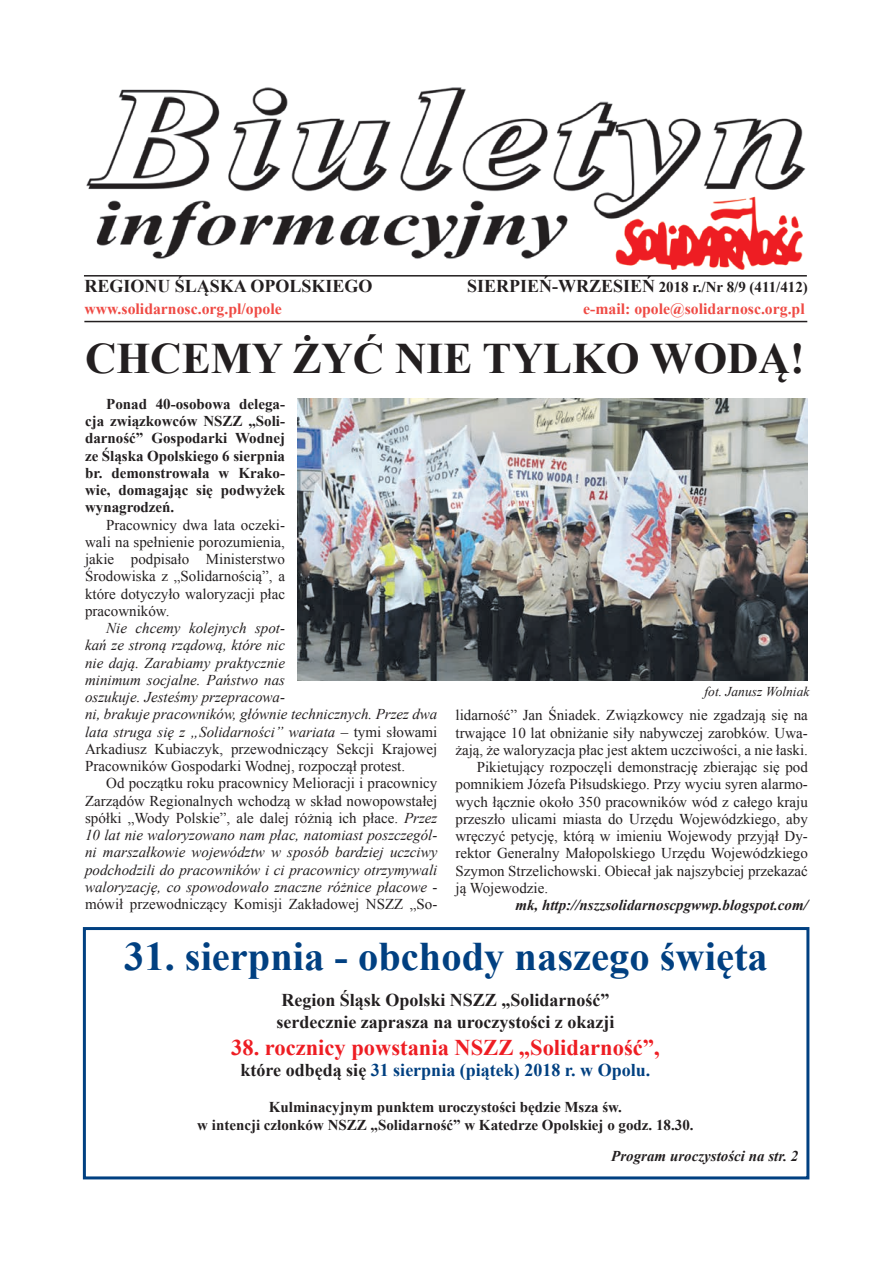
<style>
.page{position:relative;width:893px;height:1263px;background:#fff}
.page>*{position:absolute;margin:0;border:0;box-sizing:border-box;transform-origin:0 0}
.t1{font:700 43.5px "Times New Roman";color:#231f20}
.t2{font:700 40.5px "Times New Roman";color:#014081}
.t3{font:700 22.5px "Times New Roman";color:#ee1d23}
.t4{font:700 18px/21.6px "Times New Roman";color:#231f20}
.t5{font:700 18px "Times New Roman";color:#014081}
.t6{font:700 15.75px "Times New Roman";color:#ef4a44}
.t7{font:italic 15px/17.2px "Times New Roman";color:#231f20}
.t8{font:15px/17.2px "Times New Roman";color:#231f20;text-align:justify}
.t9{font:700 15px/17.2px "Times New Roman";color:#231f20;text-align:justify}
.t10{font:italic 700 15px "Times New Roman";color:#231f20}
.t11{font:italic 13.5px "Times New Roman";color:#231f20}
.s1{font-size:18px}
.s2{font-style:normal}
.s3{color:#231f20}
</style>
<div class="page">
<hr style="left:84px;top:275px;width:723px;height:2px;background:#231f20">
<hr style="left:84px;top:321px;width:723px;height:1px;background:#231f20">
<img style="left:86px;top:87px;width:720px;height:182px">
<img style="left:298px;top:399px;width:510px;height:281px">
<div style="left:83px;top:927px;width:726px;height:252px;border:3px solid #014081"></div>
<p class="t4" style="left:84px;top:275px;width:290px">REGIONU ŚLĄSKA OPOLSKIEGO</p>
<p class="t9" style="left:467px;top:278px;width:342px"><span class="s1">SIERPIEŃ-WRZESIEŃ</span> 2018 r./Nr 8/9 (411/412)</p>
<p class="t6" style="left:84px;top:297px;width:199px">www.solidarnosc.org.pl/opole</p>
<p class="t6" style="left:583px;top:298px;width:223px">e-mail: opole@solidarnosc.org.pl</p>
<h1 class="t1" style="left:85px;top:327px;width:721px">CHCEMY ŻYĆ NIE TYLKO WODĄ!</h1>
<p class="t9" style="left:85px;top:395px;width:201px;text-indent:21px">Ponad 40-osobowa delega&shy;cja związkowców NSZZ „Soli&shy;darność” Gospodarki Wodnej ze Śląska Opolskiego 6 sierpnia br. demonstrowała w Krako&shy;wie, domagając się podwyżek wynagrodzeń.</p>
<p class="t8" style="left:85px;top:515px;width:201px;text-indent:21px">Pracownicy dwa lata oczeki&shy;wali na spełnienie porozumienia, jakie podpisało Ministerstwo Środowiska z „Solidarnością”, a które dotyczyło waloryzacji płac pracowników.</p>
<p class="t7" style="left:85px;top:619px;width:354px;text-indent:21px">Nie chcemy kolejnych spot-<br>kań ze stroną rządową, które nic<br>nie dają. Zarabiamy praktycznie<br>minimum socjalne. Państwo nas<br>oszukuje. Jesteśmy przepracowa-<br>ni, brakuje pracowników, głównie technicznych. Przez dwa lata struga się z „Solidarności” wariata <span class="s2">– tymi słowami Arkadiusz Kubiaczyk, przewodniczący Sekcji Krajowej Pracowników Gospodarki Wodnej, rozpoczął protest.</span></p>
<p class="t7" style="left:85px;top:774px;width:354px;text-align:justify;text-indent:21px"><span class="s2">Od początku roku pracownicy Melioracji i pracownicy Zarządów Regionalnych wchodzą w skład nowopowstałej spółki „Wody Polskie”, ale dalej różnią ich płace.</span> Przez 10 lat nie waloryzowano nam płac, natomiast poszczegól&shy;ni marszałkowie województw w sposób bardziej uczciwy podchodzili do pracowników i ci pracownicy otrzymywali waloryzację, co spowodowało znaczne różnice płacowe <span class="s2">- mówił przewodniczący Komisji Zakładowej NSZZ „So-</span></p>
<p class="t11" style="left:704px;top:682px;width:106px">fot. Janusz Wolniak</p>
<p class="t8" style="left:455px;top:706px;width:354px">lidarność” Jan Śniadek. Związkowcy nie zgadzają się na</p>
<p class="t8" style="left:455px;top:723px;width:354px">trwające 10 lat obniżanie siły nabywczej zarobków. Uwa-</p>
<p class="t8" style="left:455px;top:741px;width:354px">żają, że waloryzacja płac jest aktem uczciwości, a nie łaski.</p>
<p class="t8" style="left:477px;top:758px;width:333px">Pikietujący rozpoczęli demonstrację zbierając się pod</p>
<p class="t8" style="left:455px;top:775px;width:354px">pomnikiem Józefa Piłsudskiego. Przy wyciu syren alarmo-</p>
<p class="t8" style="left:455px;top:792px;width:354px">wych łącznie około 350 pracowników wód z całego kraju</p>
<p class="t8" style="left:455px;top:810px;width:354px">przeszło ulicami miasta do Urzędu Wojewódzkiego, aby</p>
<p class="t8" style="left:455px;top:827px;width:354px">wręczyć petycję, którą w imieniu Wojewody przyjął Dy-</p>
<p class="t8" style="left:455px;top:844px;width:354px">rektor Generalny Małopolskiego Urzędu Wojewódzkiego</p>
<p class="t8" style="left:455px;top:861px;width:354px">Szymon Strzelichowski. Obiecał jak najszybciej przekazać</p>
<p class="t8" style="left:455px;top:879px;width:94px">ją Wojewodzie.</p>
<p class="t10" style="left:515px;top:895px;width:294px">mk, http://nszzsolidarnoscpgwwp.blogspot.com/</p>
<h2 class="t2" style="left:124px;top:928px;width:645px">31. sierpnia - obchody naszego święta</h2>
<p class="t4" style="left:276px;top:989px;width:340px">Region Śląsk Opolski NSZZ „Solidarność” serdecznie zaprasza na uroczystości z okazji</p>
<h3 class="t3" style="left:231px;top:1031px;width:430px">38. rocznicy powstania NSZZ „Solidarność”,</h3>
<p class="t5" style="left:241px;top:1057px;width:411px"><span class="s3">które odbędą się</span> 31 sierpnia (piątek) 2018 r. w Opolu.</p>
<p class="t9" style="left:197px;top:1098px;width:498px;line-height:18px;text-align:center">Kulminacyjnym punktem uroczystości będzie Msza św.<br>w intencji członków NSZZ „Solidarność” w Katedrze Opolskiej o godz. 18.30.</p>
<p class="t10" style="left:611px;top:1146px;width:189px">Program uroczystości na str. 2</p>
</div>
